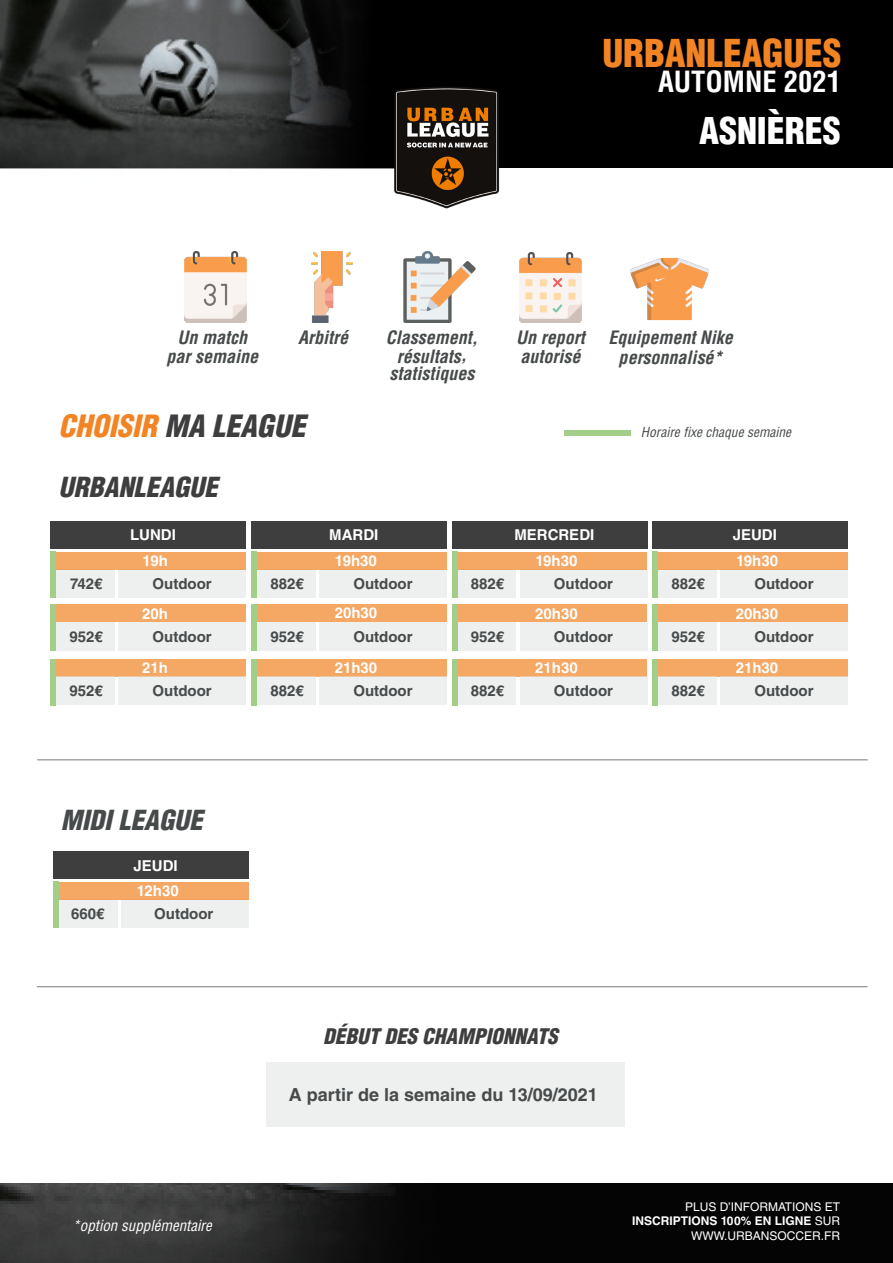
<style>
.page{position:relative;width:893px;height:1263px;background:#fff}
.page>*{position:absolute;margin:0;border:0;box-sizing:border-box;transform-origin:0 0}
.t1{font:900 condensed 37.5px "Helvetica LT Std";color:#f38424}
.t2{font:900 condensed 36px "Helvetica LT Std";color:#fff}
.t3{font:italic 900 condensed 30px "Helvetica LT Std";color:#3e3e3f}
.t4{font:700 condensed 28.5px "Helvetica LT Std";color:#fff}
.t5{font:italic 900 condensed 27px "Helvetica LT Std";color:#3e3e3f}
.t6{font:italic 900 condensed 27px "Helvetica LT Std";color:#464a4a}
.t7{font:italic 900 condensed 21px "Helvetica LT Std";color:#3e3e3f}
.t8{font:italic 700 condensed 18px/18.6px "Helvetica LT Std";color:#464a4a}
.t9{font:700 18px "Helvetica LT Std";color:#464a4a}
.t10{font:700 15px "Helvetica LT Std";color:#464a4a}
.t11{font:700 15px "Helvetica LT Std";color:#fff}
.t12{font:italic condensed 15px "Helvetica LT Std";color:#fff}
.t13{font:italic condensed 13.5px "Helvetica LT Std";color:#464a4a}
.t14{font:12px/14.4px "Helvetica LT Std";color:#fff;text-align:right}
.s1{color:#f38423}
.s2{font-weight:700}
</style>
<div class="page">
<div style="left:56px;top:569px;width:59px;height:29px;background:#eeefef"></div>
<div style="left:118px;top:569px;width:128px;height:29px;background:#eeefef"></div>
<hr style="left:37px;top:986px;width:830px;height:1px;background:#787a7d">
<div style="left:56px;top:552px;width:190px;height:17px;background:#f5a764"></div>
<div style="left:56px;top:604px;width:190px;height:18px;background:#f5a764"></div>
<div style="left:56px;top:659px;width:190px;height:18px;background:#f5a764"></div>
<div style="left:56px;top:622px;width:59px;height:29px;background:#eeefef"></div>
<div style="left:118px;top:622px;width:128px;height:29px;background:#eeefef"></div>
<div style="left:56px;top:677px;width:59px;height:28px;background:#eeefef"></div>
<div style="left:118px;top:677px;width:128px;height:28px;background:#eeefef"></div>
<div style="left:257px;top:569px;width:59px;height:29px;background:#eeefef"></div>
<div style="left:319px;top:569px;width:128px;height:29px;background:#eeefef"></div>
<div style="left:257px;top:552px;width:190px;height:17px;background:#f5a764"></div>
<div style="left:257px;top:604px;width:190px;height:18px;background:#f5a764"></div>
<div style="left:257px;top:659px;width:190px;height:18px;background:#f5a764"></div>
<div style="left:257px;top:622px;width:59px;height:29px;background:#eeefef"></div>
<div style="left:319px;top:622px;width:128px;height:29px;background:#eeefef"></div>
<div style="left:257px;top:677px;width:59px;height:28px;background:#eeefef"></div>
<div style="left:319px;top:677px;width:128px;height:28px;background:#eeefef"></div>
<div style="left:458px;top:569px;width:58px;height:29px;background:#eeefef"></div>
<div style="left:520px;top:569px;width:127px;height:29px;background:#eeefef"></div>
<div style="left:458px;top:552px;width:189px;height:17px;background:#f5a764"></div>
<div style="left:458px;top:604px;width:189px;height:18px;background:#f5a764"></div>
<div style="left:458px;top:659px;width:189px;height:18px;background:#f5a764"></div>
<div style="left:458px;top:622px;width:58px;height:29px;background:#eeefef"></div>
<div style="left:520px;top:622px;width:127px;height:29px;background:#eeefef"></div>
<div style="left:458px;top:677px;width:58px;height:28px;background:#eeefef"></div>
<div style="left:520px;top:677px;width:127px;height:28px;background:#eeefef"></div>
<div style="left:59px;top:899px;width:58px;height:29px;background:#eeefef"></div>
<div style="left:121px;top:899px;width:128px;height:29px;background:#eeefef"></div>
<div style="left:53px;top:851px;width:196px;height:28px;background:#3e3e3f"></div>
<div style="left:59px;top:882px;width:190px;height:17px;background:#f5a764"></div>
<hr style="left:37px;top:760px;width:831px;height:1px;background:#787a7d">
<img style="left:311px;top:252px;width:42px;height:70px">
<img style="left:184px;top:252px;width:63px;height:70px">
<img style="left:403px;top:252px;width:73px;height:70px">
<img style="left:519px;top:253px;width:63px;height:69px">
<img style="left:630px;top:257px;width:78px;height:64px">
<div style="left:50px;top:521px;width:798px;height:28px;background:#3e3e3f"></div>
<div style="left:658px;top:569px;width:59px;height:29px;background:#eeefef"></div>
<div style="left:720px;top:569px;width:128px;height:29px;background:#eeefef"></div>
<div style="left:658px;top:552px;width:190px;height:17px;background:#f5a764"></div>
<div style="left:658px;top:604px;width:190px;height:18px;background:#f5a764"></div>
<div style="left:658px;top:659px;width:190px;height:18px;background:#f5a764"></div>
<div style="left:658px;top:622px;width:59px;height:29px;background:#eeefef"></div>
<div style="left:720px;top:622px;width:128px;height:29px;background:#eeefef"></div>
<div style="left:658px;top:677px;width:59px;height:28px;background:#eeefef"></div>
<div style="left:720px;top:677px;width:128px;height:28px;background:#eeefef"></div>
<div style="left:565px;top:430px;width:66px;height:6px;background:#a2ce89"></div>
<div style="left:50px;top:552px;width:6px;height:46px;background:#a2ce89"></div>
<div style="left:50px;top:604px;width:6px;height:47px;background:#a2ce89"></div>
<div style="left:50px;top:659px;width:6px;height:46px;background:#a2ce89"></div>
<div style="left:251px;top:552px;width:6px;height:46px;background:#a2ce89"></div>
<div style="left:251px;top:604px;width:6px;height:47px;background:#a2ce89"></div>
<div style="left:251px;top:659px;width:6px;height:46px;background:#a2ce89"></div>
<div style="left:452px;top:552px;width:6px;height:46px;background:#a2ce89"></div>
<div style="left:452px;top:604px;width:6px;height:47px;background:#a2ce89"></div>
<div style="left:452px;top:659px;width:6px;height:46px;background:#a2ce89"></div>
<div style="left:652px;top:552px;width:6px;height:46px;background:#a2ce89"></div>
<div style="left:652px;top:604px;width:6px;height:47px;background:#a2ce89"></div>
<div style="left:652px;top:659px;width:6px;height:46px;background:#a2ce89"></div>
<div style="left:53px;top:882px;width:6px;height:46px;background:#a2ce89"></div>
<div style="left:266px;top:1062px;width:359px;height:64px;background:#eeefef"></div>
<div style="left:0;top:0;width:893px;height:168px;background:#000001"></div>
<img style="left:0;top:1px;width:379px;height:168px">
<img style="left:379px;top:87px;width:121px;height:122px">
<img style="left:0;top:1183px;width:893px;height:80px">
<p class="t1" style="left:602px;top:29px;width:241px">URBANLEAGUES</p>
<p class="t4" style="left:658px;top:64px;width:184px">AUTOMNE 2021</p>
<p class="t2" style="left:699px;top:108px;width:143px">ASNIÈRES</p>
<p class="t8" style="left:178px;top:328px;width:71px">Un match</p>
<p class="t8" style="left:167px;top:347px;width:93px">par semaine</p>
<p class="t8" style="left:298px;top:328px;width:52px">Arbitré</p>
<p class="t8" style="left:386px;top:328px;width:93px">Classement,</p>
<p class="t8" style="left:397px;top:347px;width:71px">résultats,</p>
<p class="t8" style="left:389px;top:364px;width:86px">statistiques</p>
<p class="t3" style="left:59px;top:407px;width:248px"><span class="s1">CHOISIR</span> MA LEAGUE</p>
<p class="t5" style="left:59px;top:470px;width:161px">URBANLEAGUE</p>
<p class="t8" style="left:516px;top:328px;width:70px">Un report autorisé</p>
<p class="t8" style="left:608px;top:328px;width:126px;line-height:20.1px;text-align:center">Equipement Nike personnalisé*</p>
<p class="t13" style="left:641px;top:424px;width:152px">Horaire fixe chaque semaine</p>
<p class="t11" style="left:130px;top:526px;width:47px">LUNDI</p>
<p class="t11" style="left:143px;top:551px;width:27px">19h</p>
<p class="t10" style="left:70px;top:574px;width:34px">742€</p>
<p class="t10" style="left:153px;top:574px;width:61px">Outdoor</p>
<p class="t11" style="left:142px;top:604px;width:27px">20h</p>
<p class="t10" style="left:70px;top:627px;width:35px">952€</p>
<p class="t10" style="left:153px;top:627px;width:61px">Outdoor</p>
<p class="t11" style="left:142px;top:658px;width:27px">21h</p>
<p class="t10" style="left:70px;top:682px;width:35px">952€</p>
<p class="t10" style="left:153px;top:682px;width:61px">Outdoor</p>
<p class="t6" style="left:61px;top:803px;width:143px">MIDI LEAGUE</p>
<p class="t11" style="left:134px;top:856px;width:46px">JEUDI</p>
<p class="t11" style="left:137px;top:881px;width:43px">12h30</p>
<p class="t10" style="left:71px;top:905px;width:35px">660€</p>
<p class="t10" style="left:154px;top:905px;width:61px">Outdoor</p>
<p class="t12" style="left:72px;top:1216px;width:141px">*option supplémentaire</p>
<p class="t11" style="left:329px;top:526px;width:51px">MARDI</p>
<p class="t11" style="left:514px;top:526px;width:81px">MERCREDI</p>
<p class="t11" style="left:335px;top:551px;width:43px">19h30</p>
<p class="t11" style="left:535px;top:551px;width:43px">19h30</p>
<p class="t11" style="left:733px;top:526px;width:46px">JEUDI</p>
<p class="t11" style="left:736px;top:551px;width:43px">19h30</p>
<p class="t10" style="left:270px;top:574px;width:35px">882€</p>
<p class="t10" style="left:353px;top:574px;width:61px">Outdoor</p>
<p class="t10" style="left:471px;top:574px;width:35px">882€</p>
<p class="t10" style="left:554px;top:574px;width:61px">Outdoor</p>
<p class="t10" style="left:671px;top:574px;width:35px">882€</p>
<p class="t10" style="left:754px;top:574px;width:61px">Outdoor</p>
<p class="t11" style="left:335px;top:603px;width:44px">20h30</p>
<p class="t11" style="left:535px;top:605px;width:44px">20h30</p>
<p class="t11" style="left:736px;top:605px;width:44px">20h30</p>
<p class="t10" style="left:270px;top:627px;width:35px">952€</p>
<p class="t10" style="left:353px;top:627px;width:61px">Outdoor</p>
<p class="t10" style="left:471px;top:627px;width:35px">952€</p>
<p class="t10" style="left:554px;top:627px;width:61px">Outdoor</p>
<p class="t10" style="left:671px;top:627px;width:35px">952€</p>
<p class="t10" style="left:754px;top:627px;width:61px">Outdoor</p>
<p class="t11" style="left:335px;top:658px;width:44px">21h30</p>
<p class="t11" style="left:535px;top:658px;width:44px">21h30</p>
<p class="t11" style="left:736px;top:658px;width:44px">21h30</p>
<p class="t10" style="left:270px;top:682px;width:35px">882€</p>
<p class="t10" style="left:353px;top:682px;width:61px">Outdoor</p>
<p class="t10" style="left:471px;top:682px;width:35px">882€</p>
<p class="t10" style="left:554px;top:682px;width:61px">Outdoor</p>
<p class="t10" style="left:671px;top:682px;width:35px">882€</p>
<p class="t10" style="left:754px;top:682px;width:61px">Outdoor</p>
<p class="t7" style="left:323px;top:1023px;width:236px">DÉBUT DES CHAMPIONNATS</p>
<p class="t9" style="left:289px;top:1083px;width:310px">A partir de la semaine du 13/09/2021</p>
<p class="t14" style="left:632px;top:1199px;width:209px">PLUS D’INFORMATIONS ET<br><span class="s2">INSCRIPTIONS 100% EN LIGNE</span> SUR</p>
<p class="t14" style="left:691px;top:1228px;width:150px">WWW.URBANSOCCER.FR</p>
</div>
